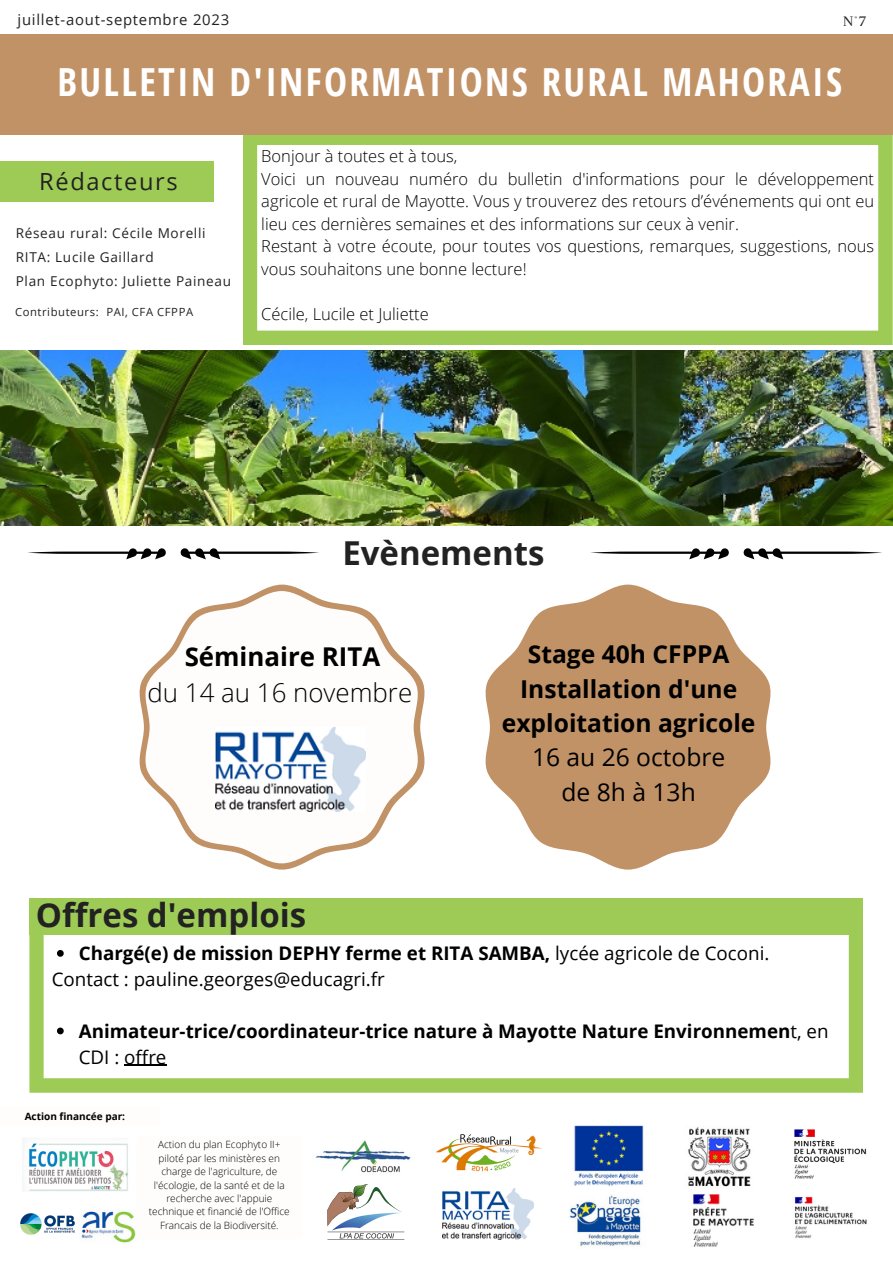
<style>
.page{position:relative;width:893px;height:1264px;background:#fff}
.page>*{position:absolute;margin:0;border:0;box-sizing:border-box;transform-origin:0 0}
.t1{font:700 38.7px "Open Sans Condensed";letter-spacing:.06em;color:#fff}
.t2{font:700 33px "Open Sans";color:#222}
.t3{font:300 25.8px "Open Sans";color:#000}
.t4{font:700 25.8px "Open Sans";color:#000}
.t5{font:700 24.6px "Open Sans";color:#000}
.t6{font:24.6px "Open Sans";color:#000}
.t7{font:23.7px "Open Sans";letter-spacing:.07em;color:#222}
.t8{font:700 18.75px/25.8px "Open Sans";color:#000}
.t9{font:18.75px "Open Sans";color:#000}
.t10{font:300 16.5px/22.5px "Open Sans";color:#000;text-align:justify}
.t11{font:14.85px "Open Sans";letter-spacing:.05em;color:#222}
.t12{font:14.85px "Luthier";color:#222}
.t13{font:13.5px "Open Sans";letter-spacing:.05em;color:#222}
.t14{font:11.25px "Open Sans";letter-spacing:.05em;color:#222}
.t15{font:300 10.05px/13.4px "Open Sans";color:#000;text-align:center}
.t16{font:700 10.05px "Open Sans";color:#000}
.s1{font-weight:400}
</style>
<div class="page">
<svg style="left:243px;top:134px;width:649px;height:211px"></svg>
<div style="left:0;top:34px;width:892px;height:100px;background:#c29267"></div>
<div style="left:0;top:161px;width:214px;height:41px;background:#9ecb56"></div>
<img style="left:29px;top:1143px;width:99px;height:48px">
<img style="left:327px;top:1184px;width:78px;height:56px">
<img style="left:20px;top:1213px;width:55px;height:22px">
<img style="left:316px;top:1140px;width:95px;height:33px">
<img style="left:442px;top:1188px;width:91px;height:51px">
<img style="left:81px;top:1211px;width:55px;height:32px">
<img style="left:693px;top:1194px;width:61px;height:53px">
<img style="left:688px;top:1127px;width:63px;height:60px">
<svg style="left:29px;top:935px;width:834px;height:157px"></svg>
<div style="left:29px;top:898px;width:834px;height:37px;background:#9ecb56"></div>
<svg style="left:28px;top:548px;width:291px;height:11px"></svg>
<svg style="left:591px;top:548px;width:291px;height:11px"></svg>
<img style="left:0;top:351px;width:892px;height:174px">
<img style="left:435px;top:1134px;width:107px;height:38px">
<img style="left:569px;top:1194px;width:73px;height:53px">
<img style="left:574px;top:1125px;width:70px;height:61px">
<img style="left:795px;top:1197px;width:72px;height:41px">
<img style="left:794px;top:1129px;width:72px;height:50px">
<svg style="left:485px;top:584px;width:286px;height:285px;fill:#c29267"></svg>
<svg style="left:139px;top:584px;width:286px;height:285px"></svg>
<svg style="left:142px;top:591px;width:278px;height:272px"></svg>
<img style="left:216px;top:727px;width:149px;height:84px">
<svg style="left:57px;top:950px;width:7px;height:6px"></svg>
<svg style="left:57px;top:1027px;width:7px;height:7px"></svg>
<hr style="left:124px;top:1064px;width:42px;height:1px;background:#000">
<p class="t11" style="left:18px;top:9px;width:213px">juillet-aout-septembre 2023</p>
<p class="t12" style="left:842px;top:15px;width:25px">N°7</p>
<p class="t1" style="left:58px;top:55px;width:786px">BULLETIN D'INFORMATIONS RURAL MAHORAIS</p>
<p class="t7" style="left:39px;top:164px;width:140px">Rédacteurs</p>
<p class="t13" style="left:16px;top:223px;width:191px">Réseau rural: Cécile Morelli</p>
<p class="t13" style="left:16px;top:247px;width:139px">RITA: Lucile Gaillard</p>
<p class="t13" style="left:16px;top:272px;width:217px">Plan Ecophyto: Juliette Paineau</p>
<p class="t14" style="left:15px;top:303px;width:180px">Contributeurs: PAI, CFA CFPPA</p>
<p class="t10" style="left:261px;top:145px;width:197px">Bonjour à toutes et à tous,</p>
<p class="t10" style="left:261px;top:167px;width:614px">Voici un nouveau numéro du bulletin d'informations pour le développement agricole et rural de Mayotte. Vous y trouverez des retours d’événements qui ont eu lieu ces dernières semaines et des informations sur ceux à venir.</p>
<p class="t10" style="left:261px;top:235px;width:614px">Restant à votre écoute, pour toutes vos questions, remarques, suggestions, nous vous souhaitons une bonne lecture!</p>
<p class="t10" style="left:261px;top:302px;width:169px">Cécile, Lucile et Juliette</p>
<p class="t2" style="left:342px;top:530px;width:204px">Evènements</p>
<p class="t4" style="left:185px;top:638px;width:197px">Séminaire RITA</p>
<p class="t3" style="left:147px;top:674px;width:266px">du 14 au 16 novembre</p>
<p class="t2" style="left:36px;top:891px;width:272px">Offres d'emplois</p>
<p class="t5" style="left:527px;top:637px;width:203px">Stage 40h CFPPA</p>
<p class="t5" style="left:520px;top:671px;width:218px">Installation d'une</p>
<p class="t5" style="left:502px;top:705px;width:255px">exploitation agricole</p>
<p class="t6" style="left:532px;top:740px;width:195px">16 au 26 octobre</p>
<p class="t6" style="left:561px;top:774px;width:136px">de 8h à 13h</p>
<p class="t8" style="left:79px;top:939px;width:692px">Chargé(e) de mission DEPHY ferme et RITA SAMBA, <span class="s1">lycée agricole de Coconi.</span></p>
<p class="t9" style="left:52px;top:965px;width:334px">Contact : pauline.georges@educagri.fr</p>
<p class="t8" style="left:79px;top:1017px;width:751px">Animateur-trice/coordinateur-trice nature à Mayotte Nature Environnemen<span class="s1">t, en<br>CDI : offre</span></p>
<p class="t16" style="left:25px;top:1108px;width:102px">Action financée par:</p>
<p class="t15" style="left:149px;top:1137px;width:142px">Action du plan Ecophyto II+ piloté par les ministères en charge de l'agriculture, de l'écologie, de la santé et de la recherche avec l'appuie technique et financié de l'Office<br>Francais de la Biodiversité.</p>
</div>
